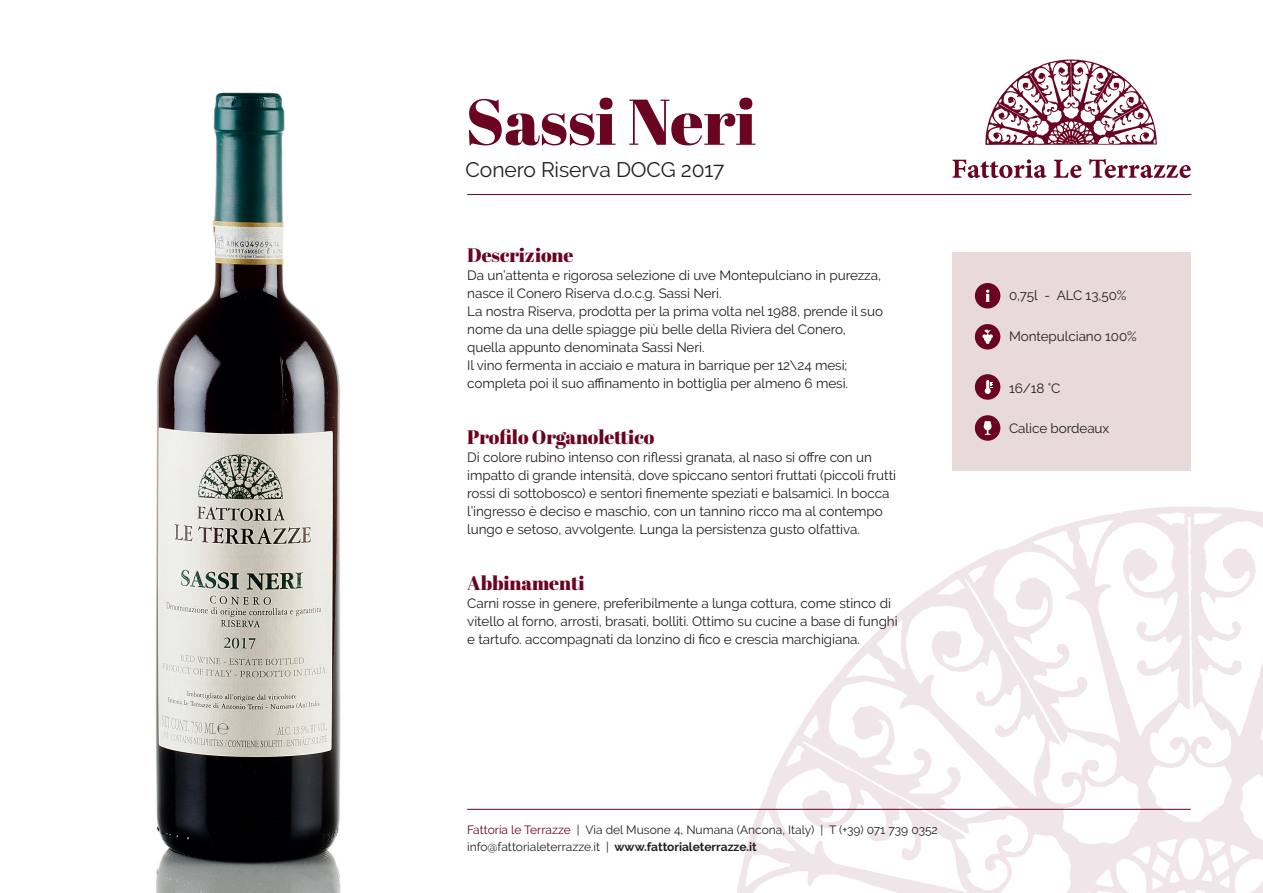
<style>
.page{position:relative;width:1263px;height:893px;background:#fff}
.page>*{position:absolute;margin:0;border:0;box-sizing:border-box;transform-origin:0 0}
.t1{font:64.5px "Abril Fatface";color:#6a0420}
.t2{font:21px "Raleway";letter-spacing:-.005em;color:#231f20}
.t3{font:19.5px "Abril Fatface";letter-spacing:-.005em;color:#6a0420}
.t4{font:13.5px/18px "Raleway";letter-spacing:-.005em;color:#231f20}
.t5{font:12px/16.5px "Raleway";color:#231f20}
.s1{color:#6a0420}
.s2{font-weight:700}
</style>
<div class="page">
<img style="left:155px;top:92px;width:186px;height:801px">
<hr style="left:467px;top:194px;width:724px;height:1px;background:#6a0420">
<hr style="left:467px;top:809px;width:724px;height:1px;background:#6a0420">
<div style="left:952px;top:253px;width:239px;height:218px;background:#e8dad8"></div>
<svg style="left:985px;top:60px;width:172px;height:85px"></svg>
<svg style="left:952px;top:159px;width:94px;height:19px"></svg>
<svg style="left:1054px;top:160px;width:27px;height:18px"></svg>
<svg style="left:1089px;top:159px;width:102px;height:19px"></svg>
<div style="left:975px;top:283px;width:25px;height:25px;background:#6a0420;border-radius:50%"></div>
<svg style="left:985px;top:290px;width:5px;height:12px"></svg>
<div style="left:975px;top:374px;width:25px;height:26px;background:#6a0420;border-radius:50%"></div>
<svg style="left:985px;top:380px;width:8px;height:14px"></svg>
<div style="left:975px;top:415px;width:25px;height:26px;background:#6a0420;border-radius:50%"></div>
<svg style="left:984px;top:421px;width:7px;height:14px"></svg>
<div style="left:975px;top:324px;width:25px;height:26px;background:#6a0420;border-radius:50%"></div>
<svg style="left:982px;top:329px;width:11px;height:15px"></svg>
<svg style="left:732px;top:506px;width:531px;height:387px"></svg>
<h1 class="t1" style="left:466px;top:77px;width:292px">Sassi Neri</h1>
<h2 class="t2" style="left:466px;top:157px;width:260px">Conero Riserva DOCG 2017</h2>
<h3 class="t3" style="left:467px;top:241px;width:108px">Descrizione</h3>
<p class="t4" style="left:467px;top:266px;width:417px">Da un’attenta e rigorosa selezione di uve Montepulciano in purezza, nasce il Conero Riserva d.o.c.g. Sassi Neri.<br>La nostra Riserva, prodotta per la prima volta nel 1988, prende il suo nome da una delle spiagge più belle della Riviera del Conero, quella appunto denominata Sassi Neri.<br>Il vino fermenta in acciaio e matura in barrique per 12\24 mesi; completa poi il suo affinamento in bottiglia per almeno 6 mesi.</p>
<h3 class="t3" style="left:467px;top:423px;width:189px">Profilo Organolettico</h3>
<p class="t4" style="left:467px;top:448px;width:430px">Di colore rubino intenso con riflessi granata, al naso si offre con un impatto di grande intensità, dove spiccano sentori fruttati (piccoli frutti rossi di sottobosco) e sentori finemente speziati e balsamici. In bocca l’ingresso è deciso e maschio, con un tannino ricco ma al contempo lungo e setoso, avvolgente. Lunga la persistenza gusto olfattiva.</p>
<h3 class="t3" style="left:467px;top:569px;width:119px">Abbinamenti</h3>
<p class="t4" style="left:467px;top:594px;width:432px">Carni rosse in genere, preferibilmente a lunga cottura, come stinco di vitello al forno, arrosti, brasati, bolliti. Ottimo su cucine a base di funghi e tartufo. accompagnati da lonzino di fico e crescia marchigiana.</p>
<p class="t5" style="left:467px;top:822px;width:472px"><span class="s1">Fattoria le Terrazze</span> | Via del Musone 4, Numana (Ancona, Italy) | T (+39) 071 739 0352 info@fattorialeterrazze.it | <span class="s2">www.fattorialeterrazze.it</span></p>
<p class="t4" style="left:1009px;top:286px;width:119px">0,75l - ALC 13,50%</p>
<p class="t4" style="left:1009px;top:327px;width:129px">Montepulciano 100%</p>
<p class="t4" style="left:1009px;top:379px;width:53px">16/18 °C</p>
<p class="t4" style="left:1009px;top:419px;width:102px">Calice bordeaux</p>
</div>
